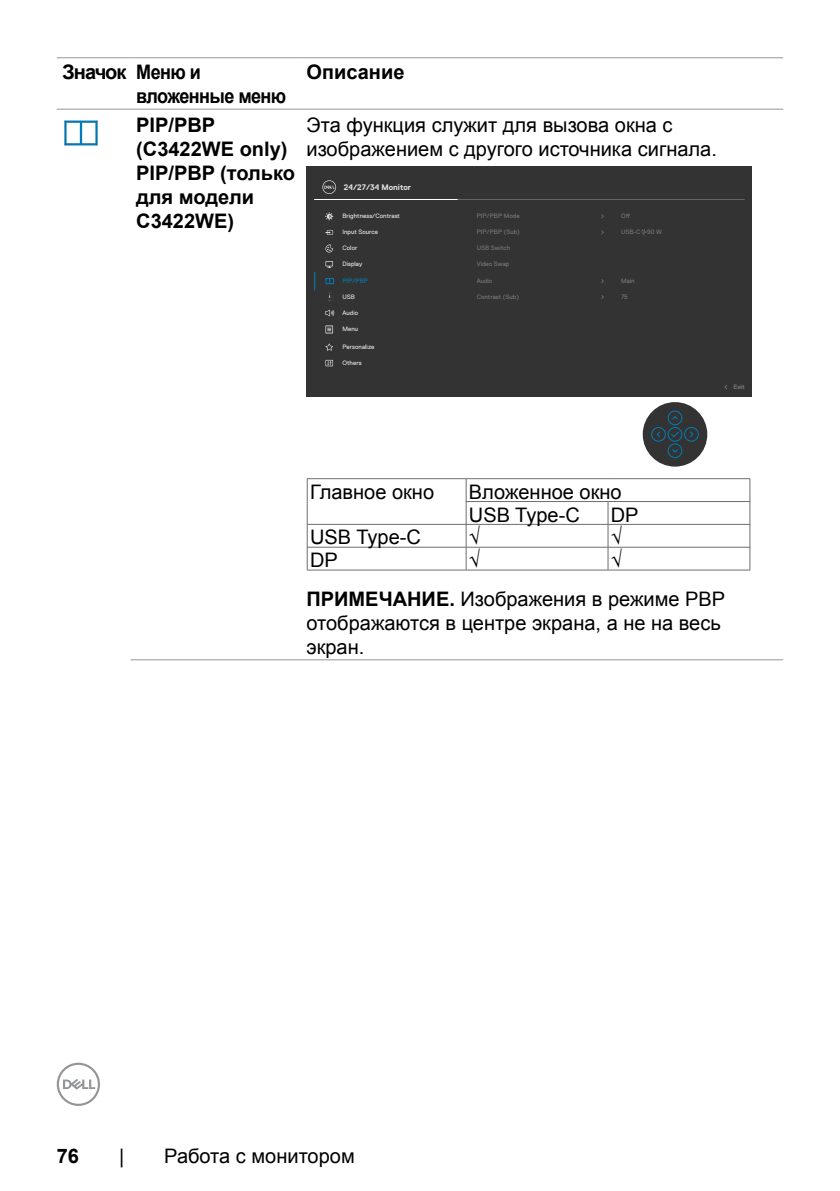
<style>
.page{position:relative;width:840px;height:1191px;background:#fff}
.page>*{position:absolute;margin:0;border:0;box-sizing:border-box;transform-origin:0 0}
.t1{font:20px/24px "Arial";color:#000}
.t2{font:700 20px/24px "Arial";color:#000}
.t3{font:700 20px/24px "Arial";letter-spacing:-.03em;color:#000}
.t4{font:700 8px "Dell Replica";color:#e4e4e4}
.t5{font:6.4px "Dell Replica";color:#777}
.t6{font:6.4px "Dell Replica";color:#e4e4e4}
.t7{font:6.4px "Dell Replica";color:#007db8}
.t8{font:700 6.4px "Dell Replica";color:#777}
.s1{font-weight:700}
</style>
<div class="page">
<svg style="left:57px;top:1062px;width:43px;height:44px"></svg>
<hr style="left:130px;top:659px;width:170px;height:1px;background:#939598">
<hr style="left:300px;top:659px;width:482px;height:1px;background:#939598">
<hr style="left:57px;top:57px;width:73px;height:1px;background:#939598">
<hr style="left:130px;top:57px;width:170px;height:1px;background:#939598">
<hr style="left:300px;top:57px;width:482px;height:1px;background:#939598">
<hr style="left:57px;top:109px;width:73px;height:1px;background:#939598">
<hr style="left:130px;top:109px;width:170px;height:1px;background:#939598">
<hr style="left:300px;top:109px;width:482px;height:1px;background:#939598">
<img style="left:64px;top:120px;width:34px;height:26px">
<div style="left:306px;top:166px;width:446px;height:230px;background:#333"></div>
<div style="left:642px;top:402px;width:65px;height:64px;background:#333;border-radius:50%"></div>
<div style="left:667px;top:427px;width:14px;height:14px;border:1px solid #007db8;border-radius:50%"></div>
<div style="left:667px;top:443px;width:14px;height:15px;border:1px solid #007db8;border-radius:50%"></div>
<div style="left:667px;top:411px;width:14px;height:14px;border:1px solid #007db8;border-radius:50%"></div>
<div style="left:651px;top:427px;width:14px;height:14px;border:1px solid #007db8;border-radius:50%"></div>
<div style="left:684px;top:427px;width:14px;height:14px;border:1px solid #007db8;border-radius:50%"></div>
<svg style="left:672px;top:449px;width:6px;height:4px"></svg>
<svg style="left:672px;top:416px;width:6px;height:4px"></svg>
<svg style="left:690px;top:431px;width:3px;height:6px"></svg>
<svg style="left:656px;top:431px;width:4px;height:6px"></svg>
<svg style="left:669px;top:430px;width:10px;height:8px"></svg>
<hr style="left:314px;top:199px;width:430px;height:1px;background:#666">
<hr style="left:314px;top:199px;width:143px;height:1px;background:#fff">
<svg style="left:322px;top:180px;width:14px;height:14px"></svg>
<svg style="left:314px;top:272px;width:1px;height:18px"></svg>
<svg style="left:325px;top:230px;width:8px;height:5px"></svg>
<svg style="left:325px;top:244px;width:8px;height:9px"></svg>
<svg style="left:325px;top:212px;width:8px;height:8px"></svg>
<svg style="left:325px;top:261px;width:8px;height:5px"></svg>
<svg style="left:326px;top:262px;width:6px;height:6px"></svg>
<svg style="left:325px;top:278px;width:9px;height:6px"></svg>
<svg style="left:325px;top:343px;width:8px;height:8px"></svg>
<svg style="left:325px;top:360px;width:8px;height:6px"></svg>
<svg style="left:326px;top:360px;width:6px;height:6px"></svg>
<svg style="left:325px;top:325px;width:8px;height:8px"></svg>
<div style="left:326px;top:326px;width:6px;height:7px;background:#555"></div>
<svg style="left:327px;top:328px;width:4px;height:3px"></svg>
<svg style="left:325px;top:310px;width:9px;height:6px"></svg>
<svg style="left:641px;top:229px;width:5px;height:6px"></svg>
<hr style="left:307px;top:478px;width:159px;height:1px;background:#6d6e71">
<hr style="left:466px;top:478px;width:141px;height:1px;background:#6d6e71">
<hr style="left:607px;top:478px;width:142px;height:1px;background:#6d6e71">
<hr style="left:465px;top:501px;width:142px;height:1px;background:#6d6e71">
<hr style="left:607px;top:501px;width:142px;height:1px;background:#6d6e71">
<hr style="left:307px;top:524px;width:159px;height:1px;background:#6d6e71">
<hr style="left:465px;top:524px;width:143px;height:1px;background:#6d6e71">
<hr style="left:607px;top:524px;width:142px;height:1px;background:#6d6e71">
<hr style="left:307px;top:547px;width:159px;height:1px;background:#6d6e71">
<svg style="left:307px;top:479px;width:1px;height:91px"></svg>
<hr style="left:465px;top:547px;width:143px;height:1px;background:#6d6e71">
<svg style="left:465px;top:479px;width:1px;height:91px"></svg>
<hr style="left:607px;top:547px;width:142px;height:1px;background:#6d6e71">
<svg style="left:607px;top:502px;width:1px;height:68px"></svg>
<svg style="left:749px;top:479px;width:1px;height:91px"></svg>
<hr style="left:307px;top:570px;width:159px;height:1px;background:#6d6e71">
<hr style="left:466px;top:570px;width:141px;height:1px;background:#6d6e71">
<hr style="left:607px;top:570px;width:142px;height:1px;background:#6d6e71">
<p class="t3" style="left:136px;top:61px;width:151px;text-indent:-74px">Значок Меню и вложенные меню</p>
<p class="t2" style="left:306px;top:61px;width:99px">Описание</p>
<p class="t2" style="left:136px;top:114px;width:160px">PIP/PBP (C3422WE only)<br>PIP/PBP (только для модели<br>C3422WE)</p>
<p class="t1" style="left:306px;top:114px;width:412px">Эта функция служит для вызова окна с изображением с другого источника сигнала.</p>
<p class="t4" style="left:343px;top:182px;width:69px">24/27/34 Monitor</p>
<p class="t6" style="left:342px;top:213px;width:59px">Brightness/Contrast</p>
<p class="t5" style="left:476px;top:213px;width:44px">PIP/PBP Mode</p>
<p class="t5" style="left:620px;top:213px;width:11px">O-</p>
<p class="t5" style="left:476px;top:229px;width:45px">PIP/PBP (Sub)</p>
<p class="t5" style="left:620px;top:229px;width:42px">USB-C 90 W</p>
<p class="t5" style="left:476px;top:245px;width:35px">USB Switch</p>
<p class="t5" style="left:476px;top:261px;width:34px">Video Swap</p>
<p class="t5" style="left:476px;top:277px;width:17px">Audio</p>
<p class="t5" style="left:620px;top:277px;width:15px">Main</p>
<p class="t5" style="left:476px;top:293px;width:44px">Contrast (Sub)</p>
<p class="t5" style="left:620px;top:293px;width:8px">75</p>
<p class="t6" style="left:342px;top:229px;width:37px">Input Source</p>
<p class="t6" style="left:342px;top:245px;width:16px">Color</p>
<p class="t6" style="left:342px;top:261px;width:21px">Display</p>
<p class="t7" style="left:342px;top:277px;width:27px">PIP/PBP</p>
<p class="t6" style="left:342px;top:293px;width:14px">USB</p>
<p class="t6" style="left:342px;top:309px;width:17px">Audio</p>
<p class="t6" style="left:342px;top:326px;width:17px">Menu</p>
<p class="t6" style="left:342px;top:343px;width:33px">Personalize</p>
<p class="t6" style="left:342px;top:359px;width:21px">Others</p>
<p class="t8" style="left:733px;top:383px;width:13px">Exit</p>
<p class="t1" style="left:310px;top:480px;width:125px">Главное окно</p>
<p class="t1" style="left:468px;top:480px;width:154px;line-height:22.8px">Вложенное окно<br>USB Type-C</p>
<p class="t1" style="left:610px;top:503px;width:29px">DP</p>
<p class="t1" style="left:310px;top:525px;width:112px">USB Type-C</p>
<p class="t1" style="left:468px;top:525px;width:12px">√</p>
<p class="t1" style="left:610px;top:525px;width:12px">√</p>
<p class="t1" style="left:310px;top:548px;width:29px">DP</p>
<p class="t1" style="left:468px;top:548px;width:12px">√</p>
<p class="t1" style="left:306px;top:541px;width:420px;line-height:38.8px;text-indent:304px">√<br><span class="s1">ПРИМЕЧАНИЕ.</span> Изображения в режиме PBP</p>
<p class="t1" style="left:306px;top:611px;width:415px">отображаются в центре экрана, а не на весь экран.</p>
<p class="t2" style="left:57px;top:1144px;width:24px">76</p>
<p class="t1" style="left:119px;top:1143px;width:7px">|</p>
<p class="t1" style="left:164px;top:1143px;width:192px">Работа с монитором</p>
</div>
